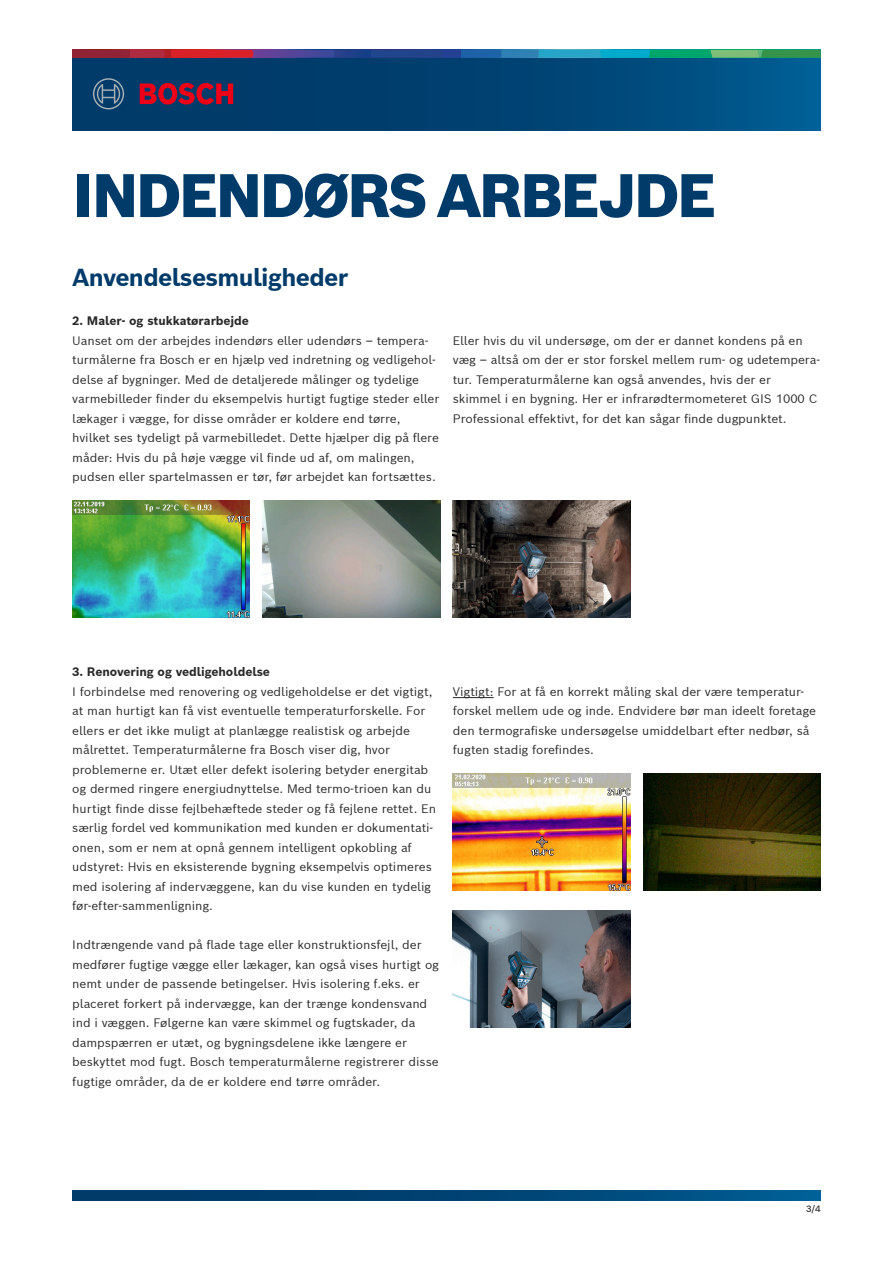
<style>
.page{position:relative;width:893px;height:1263px;background:#fff}
.page>*{position:absolute;margin:0;border:0;box-sizing:border-box;transform-origin:0 0}
.t1{font:900 60px "Bosch Sans";letter-spacing:-.05em;color:#003b6a}
.t2{font:700 24px "Bosch Sans";letter-spacing:-.025em;color:#003b6a}
.t3{font:12px/19.5px "Bosch Sans";letter-spacing:-.005em;color:#292829}
.t4{font:700 12px "Bosch Sans";letter-spacing:-.005em;color:#292829}
.t5{font:500 9px "Bosch Sans";color:#292829}
</style>
<div class="page">
<img style="left:72px;top:501px;width:178px;height:117px">
<img style="left:263px;top:501px;width:177px;height:117px">
<img style="left:453px;top:774px;width:177px;height:117px">
<img style="left:643px;top:774px;width:178px;height:117px">
<img style="left:453px;top:910px;width:177px;height:117px">
<svg style="left:72px;top:1191px;width:749px;height:9px;background:#004677"></svg>
<div style="left:72px;top:51px;width:749px;height:79px;background:linear-gradient(to right,#003361,#005589)"></div>
<div style="left:72px;top:50px;width:58px;height:8px;background:#902336"></div>
<svg style="left:130px;top:50px;width:691px;height:8px;background:#486b80"></svg>
<svg style="left:140px;top:83px;width:93px;height:22px;background:#86193a"></svg>
<svg style="left:93px;top:78px;width:31px;height:31px"></svg>
<hr style="left:453px;top:697px;width:41px;height:1px;background:#292829">
<img style="left:453px;top:501px;width:177px;height:117px">
<h1 class="t1" style="left:72px;top:156px;width:646px">INDENDØRS ARBEJDE</h1>
<h2 class="t2" style="left:72px;top:261px;width:278px">Anvendelsesmuligheder</h2>
<p class="t4" style="left:72px;top:313px;width:178px">2. Maler- og stukkatørarbejde</p>
<p class="t3" style="left:72px;top:330px;width:369px">Uanset om der arbejdes indendørs eller udendørs – tempera&shy;turmålerne fra Bosch er en hjælp ved indretning og vedligehol&shy;delse af bygninger. Med de detaljerede målinger og tydelige varmebilleder finder du eksempelvis hurtigt fugtige steder eller lækager i vægge, for disse områder er koldere end tørre, hvilket ses tydeligt på varmebilledet. Dette hjælper dig på flere måder: Hvis du på høje vægge vil finde ud af, om malingen, pudsen eller spartelmassen er tør, før arbejdet kan fortsættes.</p>
<p class="t3" style="left:453px;top:330px;width:369px">Eller hvis du vil undersøge, om der er dannet kondens på en væg – altså om der er stor forskel mellem rum- og udetempera&shy;tur. Temperaturmålerne kan også anvendes, hvis der er skimmel i en bygning. Her er infrarødtermometeret GIS 1000 C Professional effektivt, for det kan sågar finde dugpunktet.</p>
<p class="t4" style="left:72px;top:664px;width:199px">3. Renovering og vedligeholdelse</p>
<p class="t3" style="left:72px;top:681px;width:365px">I forbindelse med renovering og vedligeholdelse er det vigtigt, at man hurtigt kan få vist eventuelle temperaturforskelle. For ellers er det ikke muligt at planlægge realistisk og arbejde målrettet. Temperaturmålerne fra Bosch viser dig, hvor problemerne er. Utæt eller defekt isolering betyder energitab og dermed ringere energiudnyttelse. Med termo-trioen kan du hurtigt finde disse fejlbehæftede steder og få fejlene rettet. En særlig fordel ved kommunikation med kunden er dokumentati&shy;onen, som er nem at opnå gennem intelligent opkobling af udstyret: Hvis en eksisterende bygning eksempelvis optimeres med isolering af indervæggene, kan du vise kunden en tydelig før-efter-sammenligning.</p>
<p class="t3" style="left:72px;top:935px;width:368px">Indtrængende vand på flade tage eller konstruktionsfejl, der medfører fugtige vægge eller lækager, kan også vises hurtigt og nemt under de passende betingelser. Hvis isolering f.eks. er placeret forkert på indervægge, kan der trænge kondensvand ind i væggen. Følgerne kan være skimmel og fugtskader, da dampspærren er utæt, og bygningsdelene ikke længere er beskyttet mod fugt. Bosch temperaturmålerne registrerer disse fugtige områder, da de er koldere end tørre områder.</p>
<p class="t3" style="left:453px;top:681px;width:365px">Vigtigt: For at få en korrekt måling skal der være temperatur&shy;forskel mellem ude og inde. Endvidere bør man ideelt foretage den termografiske undersøgelse umiddelbart efter nedbør, så fugten stadig forefindes.</p>
<p class="t5" style="left:806px;top:1202px;width:16px">3/4</p>
</div>
